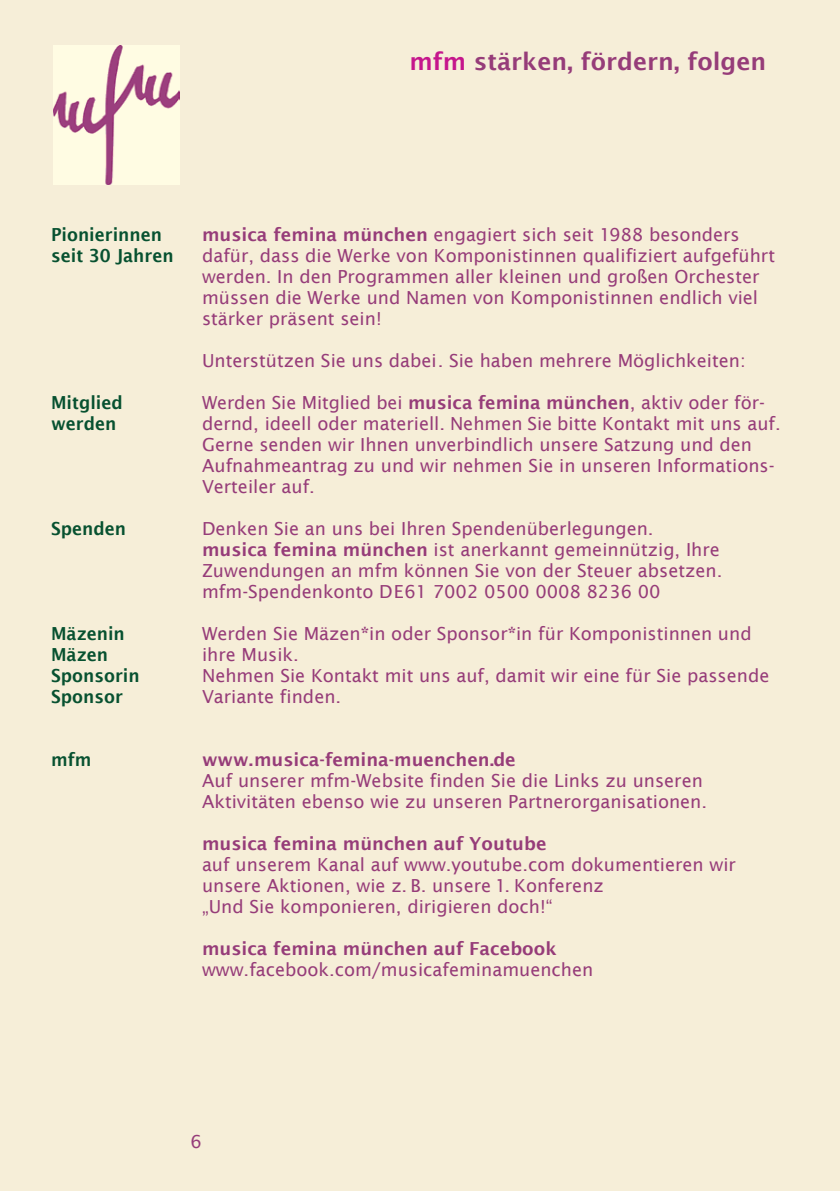
<style>
.page{position:relative;width:840px;height:1191px;background:#fff}
.page>*{position:absolute;margin:0;border:0;box-sizing:border-box;transform-origin:0 0}
.t1{font:600 24px "Lucida Sans";color:#963c79}
.t2{font:18px/21px "Lucida Sans";color:#963c79}
.t3{font:600 18px "Lucida Sans";color:#963c79}
.t4{font:600 18px/21px "Lucida Sans";color:#075130;scale:.95 1}
.s1{color:#c5168c}
.s2{font-weight:600}
</style>
<div class="page">
<div style="left:0;top:0;width:839px;height:1191px;background:#f6eed8"></div>
<img style="left:54px;top:45px;width:125px;height:139px">
<h1 class="t1" style="left:409px;top:46px;width:358px"><span class="s1">mfm</span> stärken, fördern, folgen</h1>
<p class="t4" style="left:51px;top:223px;width:130px">Pionierinnen seit 30 Jahren</p>
<p class="t4" style="left:51px;top:391px;width:77px">Mitglied werden</p>
<p class="t4" style="left:51px;top:517px;width:80px">Spenden</p>
<p class="t4" style="left:51px;top:622px;width:95px">Mäzenin<br>Mäzen<br>Sponsorin<br>Sponsor</p>
<p class="t4" style="left:51px;top:748px;width:44px">mfm</p>
<p class="t2" style="left:202px;top:223px;width:574px"><span class="s2">musica femina münchen</span> engagiert sich seit 1988 besonders dafür, dass die Werke von Komponistinnen qualifiziert aufgeführt werden. In den Programmen aller kleinen und großen Orchester müssen die Werke und Namen von Komponistinnen endlich viel stärker präsent sein!</p>
<p class="t2" style="left:202px;top:349px;width:545px">Unterstützen Sie uns dabei. Sie haben mehrere Möglichkeiten:</p>
<p class="t2" style="left:202px;top:391px;width:580px">Werden Sie Mitglied bei <span class="s2">musica femina münchen</span>, aktiv oder för&shy;dernd, ideell oder materiell. Nehmen Sie bitte Kontakt mit uns auf.<br>Gerne senden wir Ihnen unverbindlich unsere Satzung und den Aufnahmeantrag zu und wir nehmen Sie in unseren Informations-Verteiler auf.</p>
<p class="t2" style="left:202px;top:517px;width:521px">Denken Sie an uns bei Ihren Spendenüberlegungen. <span class="s2">musica femina münchen</span> ist anerkannt gemeinnützig, Ihre Zuwendungen an mfm können Sie von der Steuer absetzen. mfm-Spendenkonto DE61 7002 0500 0008 8236 00</p>
<p class="t2" style="left:202px;top:622px;width:568px">Werden Sie Mäzen<span class="s2">*</span>in oder Sponsor<span class="s2">*</span>in für Komponistinnen und ihre Musik.<br>Nehmen Sie Kontakt mit uns auf, damit wir eine für Sie passende Variante finden.</p>
<p class="t3" style="left:202px;top:748px;width:315px">www.musica-femina-muenchen.de</p>
<p class="t2" style="left:202px;top:769px;width:506px">Auf unserer mfm-Website finden Sie die Links zu unseren<br>Aktivitäten ebenso wie zu unseren Partnerorganisationen.</p>
<p class="t3" style="left:202px;top:832px;width:346px">musica femina münchen auf Youtube</p>
<p class="t2" style="left:202px;top:853px;width:535px">auf unserem Kanal auf www.youtube.com dokumentieren wir unsere Aktionen, wie z. B. unsere 1. Konferenz<br>„Und Sie komponieren, dirigieren doch!“</p>
<p class="t3" style="left:202px;top:937px;width:356px">musica femina münchen auf Facebook</p>
<p class="t2" style="left:202px;top:958px;width:392px">www.facebook.com/musicafeminamuenchen</p>
<p class="t2" style="left:190px;top:1130px;width:13px">6</p>
</div>
